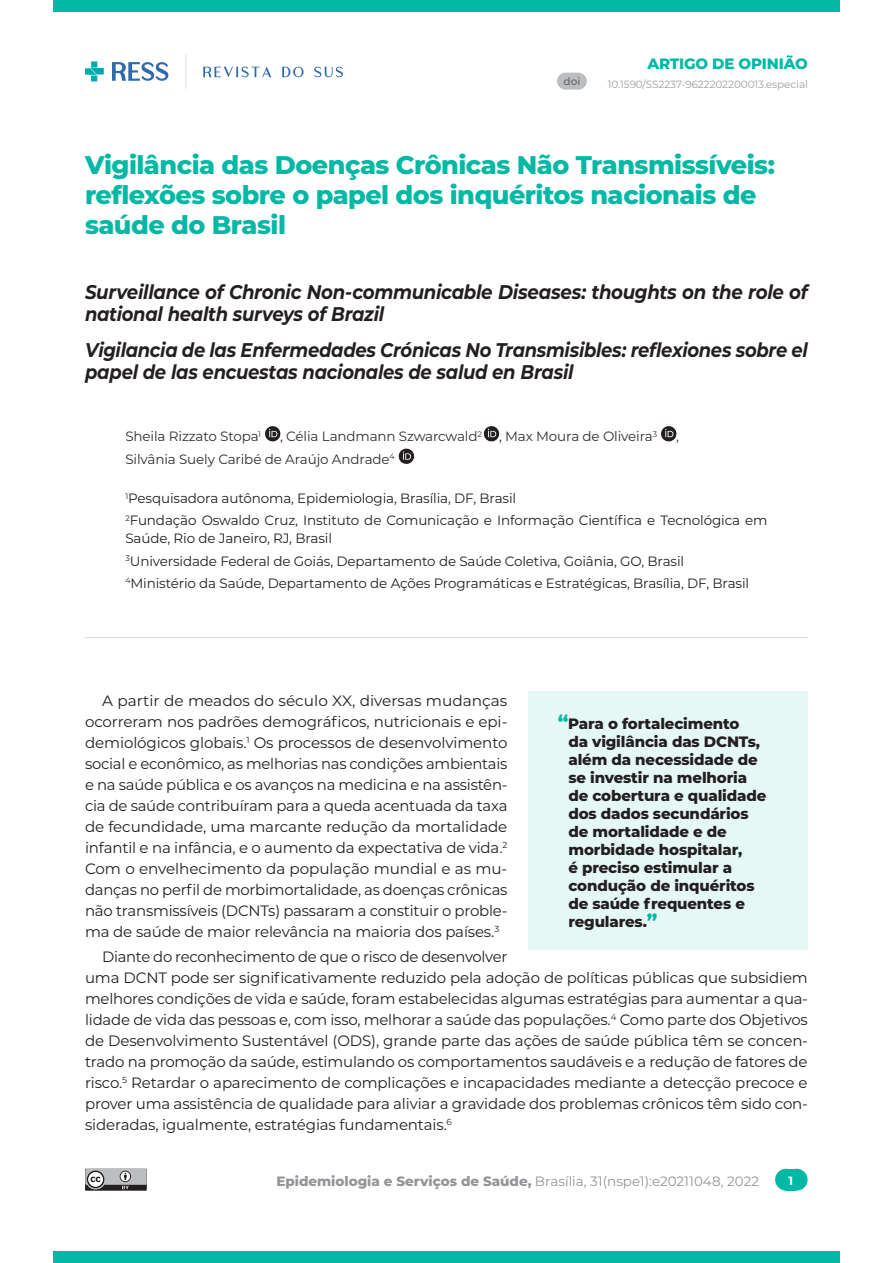
<style>
.page{position:relative;width:893px;height:1263px;background:#fff}
.page>*{position:absolute;margin:0;border:0;box-sizing:border-box;transform-origin:0 0}
.titulo_cap{font:800 25.5px/30px "Montserrat";letter-spacing:-.02em;color:#03b8a4}
.titulo_cap_2{font:italic 700 19.8px/22.5px "Montserrat";letter-spacing:-.015em;color:#231f20;scale:.91 1}
.titulo_cap_2-2{font:italic 700 19.8px/22.5px "Montserrat";letter-spacing:-.015em;color:#231f20;scale:.92 1}
.texto_nor{font:15px/21px "Montserrat";letter-spacing:-.01em;color:#231f20;text-align:justify}
.texto_nor_olho{font:800 15px/18px "Montserrat";letter-spacing:-.01em;color:#231f20}
.t1{font:800 15px "Montserrat";letter-spacing:-.01em;color:#03b8a4}
.autor_descr_2{font:13.5px/18px "Montserrat";letter-spacing:-.01em;color:#231f20}
.autor_1{font:13.5px "Montserrat";letter-spacing:-.01em;color:#312f30}
.t2{font:13.5px "Montserrat";color:#939598}
.autor_descr_1{font:13.5px "Montserrat";letter-spacing:-.01em;color:#231f20}
.t3{font:700 12px "Montserrat";color:#fff}
.t4{font:10.5px "Montserrat";letter-spacing:-.01em;color:#9d9fa2}
.t5{font:500 10.5px "Montserrat";color:#636366}
.s1{font-size:19.5px;color:#03b8a4}
.s2{font-weight:800}
</style>
<div class="page">
<div style="left:53px;top:1251px;width:787px;height:12px;background:#03b8a4"></div>
<div style="left:53px;top:0;width:787px;height:11px;background:#03b8a4"></div>
<svg style="left:85px;top:1169px;width:62px;height:22px"></svg>
<img style="left:85px;top:55px;width:257px;height:34px">
<div style="left:557px;top:73px;width:30px;height:17px;background:#bcbdc0;border-radius:9px"></div>
<div style="left:775px;top:1169px;width:22px;height:21px;background:#03b8a4;border-radius:50%"></div>
<div style="left:786px;top:1169px;width:22px;height:21px;background:#03b8a4;border-radius:50%"></div>
<div style="left:786px;top:1169px;width:10px;height:21px;background:#03b8a4"></div>
<div style="left:529px;top:691px;width:279px;height:258px;background:#e6f8f6"></div>
<hr style="left:85px;top:637px;width:723px;height:1px;background:#dcdddf">
<svg style="left:265px;top:426px;width:15px;height:16px"></svg>
<svg style="left:483px;top:426px;width:16px;height:16px"></svg>
<svg style="left:661px;top:426px;width:15px;height:16px"></svg>
<svg style="left:398px;top:448px;width:16px;height:16px"></svg>
<p class="t1" style="left:647px;top:53px;width:162px">ARTIGO DE OPINIÃO</p>
<p class="t5" style="left:563px;top:74px;width:19px">doi</p>
<p class="t4" style="left:608px;top:77px;width:202px">10.1590/SS2237-9622202200013.especial</p>
<p class="titulo_cap" style="left:85px;top:148px;width:691px">Vigilância das Doenças Crônicas Não Transmissíveis: reflexões sobre o papel dos inquéritos nacionais de saúde do Brasil</p>
<p class="titulo_cap_2-2" style="left:85px;top:280px;width:787px">Surveillance of Chronic Non-communicable Diseases: thoughts on the role of national health surveys of Brazil</p>
<p class="titulo_cap_2" style="left:85px;top:337px;width:796px">Vigilancia de las Enfermedades Crónicas No Transmisibles: reflexiones sobre el papel de las encuestas nacionales de salud en Brasil</p>
<p class="autor_1" style="left:125px;top:427px;width:137px">Sheila Rizzato Stopa<sup>1</sup></p>
<p class="autor_1" style="left:280px;top:427px;width:203px">, Célia Landmann Szwarcwald<sup>2</sup></p>
<p class="autor_1" style="left:499px;top:427px;width:160px">, Max Moura de Oliveira<sup>3</sup></p>
<p class="autor_1" style="left:676px;top:427px;width:4px">,</p>
<p class="autor_1" style="left:125px;top:450px;width:271px">Silvânia Suely Caribé de Araújo Andrade<sup>4</sup></p>
<p class="autor_descr_1" style="left:125px;top:489px;width:392px"><sup>1</sup>Pesquisadora autônoma, Epidemiologia, Brasília, DF, Brasil</p>
<p class="autor_descr_2" style="left:125px;top:511px;width:644px"><sup>2</sup>Fundação Oswaldo Cruz, Instituto de Comunicação e Informação Científica e Tecnológica em<br>Saúde, Rio de Janeiro, RJ, Brasil</p>
<p class="autor_descr_2" style="left:125px;top:551px;width:560px"><sup>3</sup>Universidade Federal de Goiás, Departamento de Saúde Coletiva, Goiânia, GO, Brasil</p>
<p class="autor_descr_2" style="left:125px;top:574px;width:625px"><sup>4</sup>Ministério da Saúde, Departamento de Ações Programáticas e Estratégicas, Brasília, DF, Brasil</p>
<p class="texto_nor" style="left:85px;top:690px;width:424px;text-indent:17px">A partir de meados do século XX, diversas mudanças ocorreram nos padrões demográficos, nutricionais e epi&shy;demiológicos globais.<sup>1</sup> Os processos de desenvolvimento social e econômico, as melhorias nas condições ambientais e na saúde pública e os avanços na medicina e na assistên&shy;cia de saúde contribuíram para a queda acentuada da taxa de fecundidade, uma marcante redução da mortalidade infantil e na infância, e o aumento da expectativa de vida.<sup>2<br></sup>Com o envelhecimento da população mundial e as mu&shy;danças no perfil de morbimortalidade, as doenças crônicas não transmissíveis (DCNTs) passaram a constituir o proble&shy;ma de saúde de maior relevância na maioria dos países.<sup>3</sup></p>
<p class="texto_nor" style="left:85px;top:946px;width:724px;text-align:left;text-indent:17px">Diante do reconhecimento de que o risco de desenvolver<br>uma DCNT pode ser significativamente reduzido pela adoção de políticas públicas que subsidiem melhores condições de vida e saúde, foram estabelecidas algumas estratégias para aumentar a qua&shy;lidade de vida das pessoas e, com isso, melhorar a saúde das populações.<sup>4</sup> Como parte dos Objetivos de Desenvolvimento Sustentável (ODS), grande parte das ações de saúde pública têm se concen&shy;trado na promoção da saúde, estimulando os comportamentos saudáveis e a redução de fatores de risco.<sup>5</sup> Retardar o aparecimento de complicações e incapacidades mediante a detecção precoce e prover uma assistência de qualidade para aliviar a gravidade dos problemas crônicos têm sido con&shy;sideradas, igualmente, estratégias fundamentais.<sup>6</sup></p>
<p class="texto_nor_olho" style="left:568px;top:713px;width:200px;text-indent:-11px"><span class="s1">“</span>Para o fortalecimento<br>da vigilância das DCNTs, além da necessidade de se investir na melhoria de cobertura e qualidade dos dados secundários de mortalidade e de morbidade hospitalar,<br>é preciso estimular a condução de inquéritos de saúde frequentes e regulares.<span class="s1">”</span></p>
<p class="t2" style="left:276px;top:1172px;width:484px"><span class="s2">Epidemiologia e Serviços de Saúde,</span> Brasília, 31(nspe1):e20211048, 2022</p>
<p class="t3" style="left:789px;top:1172px;width:6px">1</p>
</div>
